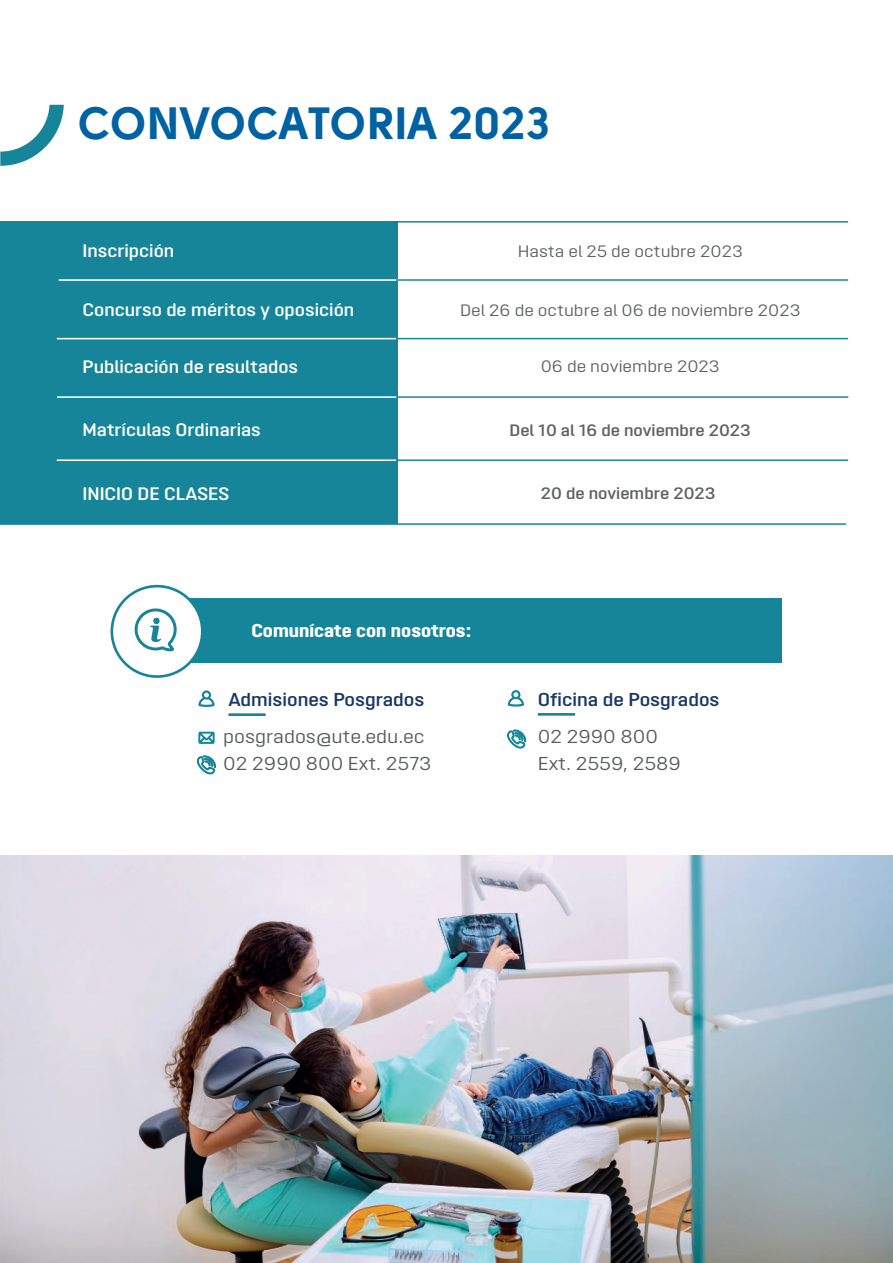
<style>
.page{position:relative;width:893px;height:1263px;background:#fff}
.page>*{position:absolute;margin:0;border:0;box-sizing:border-box;transform-origin:0 0}
.t1{font:45px "Solomon Sans Bold";color:#0062a2}
.t2{font:18.6px/27.2px "Opinion Pro Extended";color:#585b5b}
.t3{font:600 18.6px "Opinion Pro Extended";color:#193767}
.t4{font:800 18.45px "Opinion Pro Extended";color:#fff}
.t5{font:600 18px "Opinion Pro Extended";color:#fff}
.t6{font:16.5px "Opinion Pro Extended";color:#5e6261}
.t7{font:600 16.5px "Opinion Pro Extended";color:#5e6261}
</style>
<div class="page">
<div style="left:157px;top:598px;width:624px;height:64px;background:#16859a"></div>
<div style="left:112px;top:586px;width:90px;height:90px;background:#fff;border-radius:50%"></div>
<div style="left:111px;top:585px;width:93px;height:93px;border:3px solid #16859a;border-radius:50%"></div>
<svg style="left:135px;top:608px;width:42px;height:43px"></svg>
<svg style="left:508px;top:690px;width:16px;height:17px"></svg>
<hr style="left:538px;top:713px;width:37px;height:3px;background:#16859a">
<svg style="left:507px;top:729px;width:20px;height:20px"></svg>
<svg style="left:198px;top:690px;width:17px;height:17px"></svg>
<svg style="left:198px;top:732px;width:17px;height:12px"></svg>
<hr style="left:228px;top:713px;width:38px;height:3px;background:#16859a">
<svg style="left:196px;top:755px;width:21px;height:20px"></svg>
<img style="left:0;top:855px;width:893px;height:408px">
<div style="left:0;top:222px;width:398px;height:302px;background:#16859a"></div>
<hr style="left:59px;top:279px;width:339px;height:2px;background:#fff">
<hr style="left:396px;top:279px;width:452px;height:2px;background:#16859a">
<hr style="left:1px;top:221px;width:847px;height:2px;background:#16859a">
<svg style="left:0;top:105px;width:64px;height:61px"></svg>
<hr style="left:57px;top:338px;width:339px;height:1px;background:#fff">
<hr style="left:396px;top:338px;width:452px;height:1px;background:#16859a">
<hr style="left:57px;top:459px;width:339px;height:2px;background:#fff">
<hr style="left:396px;top:459px;width:452px;height:2px;background:#16859a">
<hr style="left:57px;top:396px;width:339px;height:2px;background:#fff">
<hr style="left:396px;top:396px;width:452px;height:2px;background:#16859a">
<hr style="left:0;top:523px;width:846px;height:2px;background:#16859a">
<h1 class="t1" style="left:78px;top:96px;width:474px">CONVOCATORIA 2023</h1>
<p class="t5" style="left:82px;top:240px;width:93px">Inscripción</p>
<p class="t5" style="left:82px;top:299px;width:273px">Concurso de méritos y oposición</p>
<p class="t6" style="left:518px;top:242px;width:226px">Hasta el 25 de octubre 2023</p>
<p class="t6" style="left:460px;top:301px;width:342px">Del 26 de octubre al 06 de noviembre 2023</p>
<p class="t5" style="left:82px;top:356px;width:217px">Publicación de resultados</p>
<p class="t6" style="left:541px;top:356px;width:180px">06 de noviembre 2023</p>
<p class="t5" style="left:82px;top:420px;width:180px">Matrículas Ordinarias</p>
<p class="t7" style="left:510px;top:420px;width:243px">Del 10 al 16 de noviembre 2023</p>
<p class="t5" style="left:82px;top:483px;width:149px">INICIO DE CLASES</p>
<p class="t7" style="left:541px;top:484px;width:176px">20 de noviembre 2023</p>
<p class="t4" style="left:251px;top:620px;width:221px">Comunícate con nosotros:</p>
<p class="t3" style="left:228px;top:689px;width:198px">Admisiones Posgrados</p>
<p class="t2" style="left:223px;top:722px;width:209px">posgrados@ute.edu.ec<br>02 2990 800 Ext. 2573</p>
<p class="t3" style="left:538px;top:688px;width:183px">Oficina de Posgrados</p>
<p class="t2" style="left:538px;top:723px;width:145px">02 2990 800<br>Ext. 2559, 2589</p>
</div>
